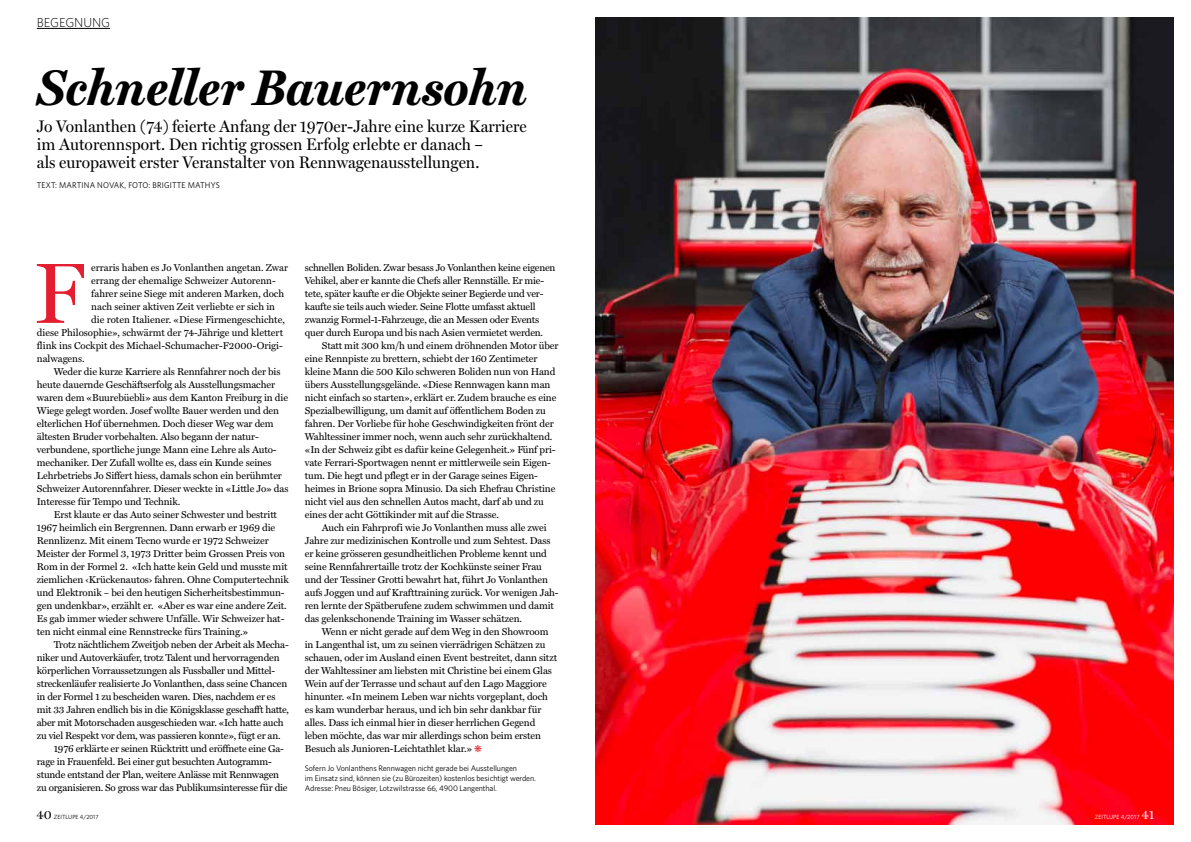
<style>
.page{position:relative;width:1191px;height:842px;background:#fff}
.page>*{position:absolute;margin:0;border:0;box-sizing:border-box;transform-origin:0 0}
.t1{font:86.1px "Miller Display";color:#e31e30}
.t2{font:italic 700 50.4px "Miller Text";color:#000;scale:.95 1}
.t3{font:16.8px/18px "Miller Display";color:#000;scale:.95 1}
.t4{font:300 13px "Whitney";letter-spacing:-.01em;color:#000}
.t5{font:10px/13px "Miller Text";letter-spacing:-.01em;color:#000}
.t6{font:8.4px "Whitney";letter-spacing:.02em;color:#000;scale:.95 1}
.t7{font:8px/10px "Whitney";letter-spacing:-.01em;color:#000}
.t8{font:6px "Whitney";color:#000}
.t9{font:6px "Whitney";color:#fff}
.s1{color:#e31f27}
.s2{font-family:"Miller Display";font-size:13px}
</style>
<div class="page">
<img style="left:595px;top:17px;width:579px;height:808px">
<hr style="left:37px;top:28px;width:73px;height:1px;background:#000">
<h3 class="t4" style="left:37px;top:14px;width:75px">BEGEGNUNG</h3>
<h2 class="t2" style="left:37px;top:46px;width:518px">Schneller Bauernsohn</h2>
<h3 class="t3" style="left:37px;top:118px;width:517px">Jo Vonlanthen (74) feierte Anfang der 1970er-Jahre eine kurze Karriere im Autorennsport. Den richtig grossen Erfolg erlebte er danach –<br>als europaweit erster Veranstalter von Rennwagenausstellungen.</h3>
<p class="t6" style="left:37px;top:179px;width:194px">Text: Martina N ovak, Foto: Brigitte Mathys</p>
<h1 class="t1" style="left:34px;top:242px;width:53px">F</h1>
<p class="t5" style="left:91px;top:260px;width:198px">erraris haben es Jo Vonlanthen angetan. Zwar</p>
<p class="t5" style="left:91px;top:273px;width:186px">errang der ehemalige Schweizer Autorenn-</p>
<p class="t5" style="left:91px;top:286px;width:194px">fahrer seine Siege mit anderen Marken, doch</p>
<p class="t5" style="left:91px;top:299px;width:185px">nach seiner aktiven Zeit verliebte er sich in</p>
<p class="t5" style="left:91px;top:312px;width:195px">die roten Italiener. «Diese Firmengeschichte,</p>
<p class="t5" style="left:37px;top:325px;width:248px">diese Philosophie», schwärmt der 74-Jährige und klettert</p>
<p class="t5" style="left:37px;top:338px;width:247px">flink ins Cockpit des Michael-Schumacher-F2000-Origi-</p>
<p class="t5" style="left:37px;top:351px;width:49px">nalwagens.</p>
<p class="t5" style="left:54px;top:364px;width:228px">Weder die kurze Karriere als Rennfahrer noch der bis</p>
<p class="t5" style="left:37px;top:377px;width:240px">heute dauernde Geschäftserfolg als Ausstellungsmacher</p>
<p class="t5" style="left:37px;top:390px;width:253px">waren dem «Buurebüebli» aus dem Kanton Freiburg in die</p>
<p class="t5" style="left:37px;top:403px;width:244px">Wiege gelegt worden. Josef wollte Bauer werden und den</p>
<p class="t5" style="left:37px;top:416px;width:238px">elterlichen Hof übernehmen. Doch dieser Weg war dem</p>
<p class="t5" style="left:37px;top:429px;width:223px">ältesten Bruder vorbehalten. Also begann der natur-</p>
<p class="t5" style="left:37px;top:442px;width:241px">verbundene, sportliche junge Mann eine Lehre als Auto-</p>
<p class="t5" style="left:37px;top:455px;width:236px">mechaniker. Der Zufall wollte es, dass ein Kunde seines</p>
<p class="t5" style="left:37px;top:468px;width:247px">Lehrbetriebs Jo Siffert hiess, damals schon ein berühmter</p>
<p class="t5" style="left:37px;top:481px;width:253px">Schweizer Autorennfahrer. Dieser weckte in «Little Jo» das</p>
<p class="t5" style="left:37px;top:494px;width:145px">Interesse für Tempo und Technik.</p>
<p class="t5" style="left:54px;top:507px;width:225px">Erst klaute er das Auto seiner Schwester und bestritt</p>
<p class="t5" style="left:37px;top:520px;width:240px">1967 heimlich ein Bergrennen. Dann erwarb er 1969 die</p>
<p class="t5" style="left:37px;top:533px;width:233px">Rennlizenz. Mit einem Tecno wurde er 1972 Schweizer</p>
<p class="t5" style="left:37px;top:546px;width:250px">Meister der Formel 3, 1973 Dritter beim Grossen Preis von</p>
<p class="t5" style="left:37px;top:559px;width:252px">Rom in der Formel 2. «Ich hatte kein Geld und musste mit</p>
<p class="t5" style="left:37px;top:572px;width:253px">ziemlichen ‹Krückenautos› fahren. Ohne Computertechnik</p>
<p class="t5" style="left:37px;top:585px;width:249px">und Elektronik – bei den heutigen Sicherheitsbestimmun-</p>
<p class="t5" style="left:37px;top:598px;width:251px">gen undenkbar», erzählt er. «Aber es war eine andere Zeit.</p>
<p class="t5" style="left:37px;top:611px;width:249px">Es gab immer wieder schwere Unfälle. Wir Schweizer hat-</p>
<p class="t5" style="left:37px;top:624px;width:213px">ten nicht einmal eine Rennstrecke fürs Training.»</p>
<p class="t5" style="left:54px;top:637px;width:236px">Trotz nächtlichem Zweitjob neben der Arbeit als Mecha-</p>
<p class="t5" style="left:37px;top:650px;width:244px">niker und Autoverkäufer, trotz Talent und hervorragenden</p>
<p class="t5" style="left:37px;top:663px;width:240px">körperlichen Vorraussetzungen als Fussballer und Mittel-</p>
<p class="t5" style="left:37px;top:676px;width:252px">streckenläufer realisierte Jo Vonlanthen, dass seine Chancen</p>
<p class="t5" style="left:37px;top:689px;width:240px">in der Formel 1 zu bescheiden waren. Dies, nachdem er es</p>
<p class="t5" style="left:37px;top:702px;width:254px">mit 33 Jahren endlich bis in die Königsklasse geschafft hatte,</p>
<p class="t5" style="left:37px;top:715px;width:248px">aber mit Motorschaden ausgeschieden war. «Ich hatte auch</p>
<p class="t5" style="left:37px;top:728px;width:245px">zu viel Respekt vor dem, was passieren konnte», fügt er an.</p>
<p class="t5" style="left:54px;top:741px;width:232px">1976 erklärte er seinen Rücktritt und eröffnete eine Ga-</p>
<p class="t5" style="left:37px;top:754px;width:236px">rage in Frauenfeld. Bei einer gut besuchten Autogramm-</p>
<p class="t5" style="left:37px;top:767px;width:244px">stunde entstand der Plan, weitere Anlässe mit Rennwagen</p>
<p class="t5" style="left:37px;top:780px;width:252px">zu organisieren. So gross war das Publikumsinteresse für die</p>
<p class="t5" style="left:305px;top:260px;width:252px">schnellen Boliden. Zwar besass Jo Vonlanthen keine eigenen Vehikel, aber er kannte die Chefs aller Rennställe. Er mie&shy;tete, später kaufte er die Objekte seiner Begierde und ver&shy;kaufte sie teils auch wieder. Seine Flotte umfasst aktuell zwanzig Formel-1-Fahrzeuge, die an Messen oder Events quer durch Europa und bis nach Asien vermietet werden.</p>
<p class="t5" style="left:305px;top:338px;width:255px;text-indent:17px">Statt mit 300 km/h und einem dröhnenden Motor über eine Rennpiste zu brettern, schiebt der 160 Zentimeter kleine Mann die 500 Kilo schweren Boliden nun von Hand übers Ausstellungsgelände. «Diese Rennwagen kann man nicht einfach so starten», erklärt er. Zudem brauche es eine Spezialbewilligung, um damit auf öffentlichem Boden zu fahren. Der Vorliebe für hohe Geschwindigkeiten frönt der Wahltessiner immer noch, wenn auch sehr zurückhaltend. «In der Schweiz gibt es dafür keine Gelegenheit.» Fünf pri&shy;vate Ferrari-Sportwagen nennt er mittlerweile sein Eigen&shy;tum. Die hegt und pflegt er in der Garage seines Eigen&shy;heimes in Brione sopra Minusio. Da sich Ehefrau Christine nicht viel aus den schnellen Autos macht, darf ab und zu eines der acht Göttikinder mit auf die Strasse.</p>
<p class="t5" style="left:305px;top:520px;width:255px;text-indent:17px">Auch ein Fahrprofi wie Jo Vonlanthen muss alle zwei Jahre zur medizinischen Kontrolle und zum Sehtest. Dass er keine grösseren gesundheitlichen Probleme kennt und seine Rennfahrertaille trotz der Kochkünste seiner Frau und der Tessiner Grotti bewahrt hat, führt Jo Vonlanthen aufs Joggen und auf Krafttraining zurück. Vor wenigen Jah&shy;ren lernte der Spätberufene zudem schwimmen und damit das gelenkschonende Training im Wasser schätzen.</p>
<p class="t5" style="left:305px;top:624px;width:254px;text-indent:17px">Wenn er nicht gerade auf dem Weg in den Showroom in Langenthal ist, um zu seinen vierrädrigen Schätzen zu schauen, oder im Ausland einen Event bestreitet, dann sitzt der Wahltessiner am liebsten mit Christine bei einem Glas Wein auf der Terrasse und schaut auf den Lago Maggiore hinunter. «In meinem Leben war nichts vorgeplant, doch es kam wunderbar heraus, und ich bin sehr dankbar für alles. Dass ich einmal hier in dieser herrlichen Gegend leben möchte, das war mir allerdings schon beim ersten Besuch als Junioren-Leichtathlet klar.» <span class="s1">❋</span></p>
<p class="t7" style="left:305px;top:763px;width:232px">Sofern Jo Vonlanthens Rennwagen nicht gerade bei Ausstellungen<br>im Einsatz sind, können sie (zu Bürozeiten) kostenlos besichtigt werden.<br>Adresse: Pneu Bösiger, Lotzwilstrasse 66, 4900 Langenthal.</p>
<p class="t8" style="left:37px;top:813px;width:64px"><span class="s2">40</span> Zeitlupe 4/2017</p>
<p class="t9" style="left:1094px;top:813px;width:61px">Zeitlupe 4/2017 <span class="s2">41</span></p>
</div>
